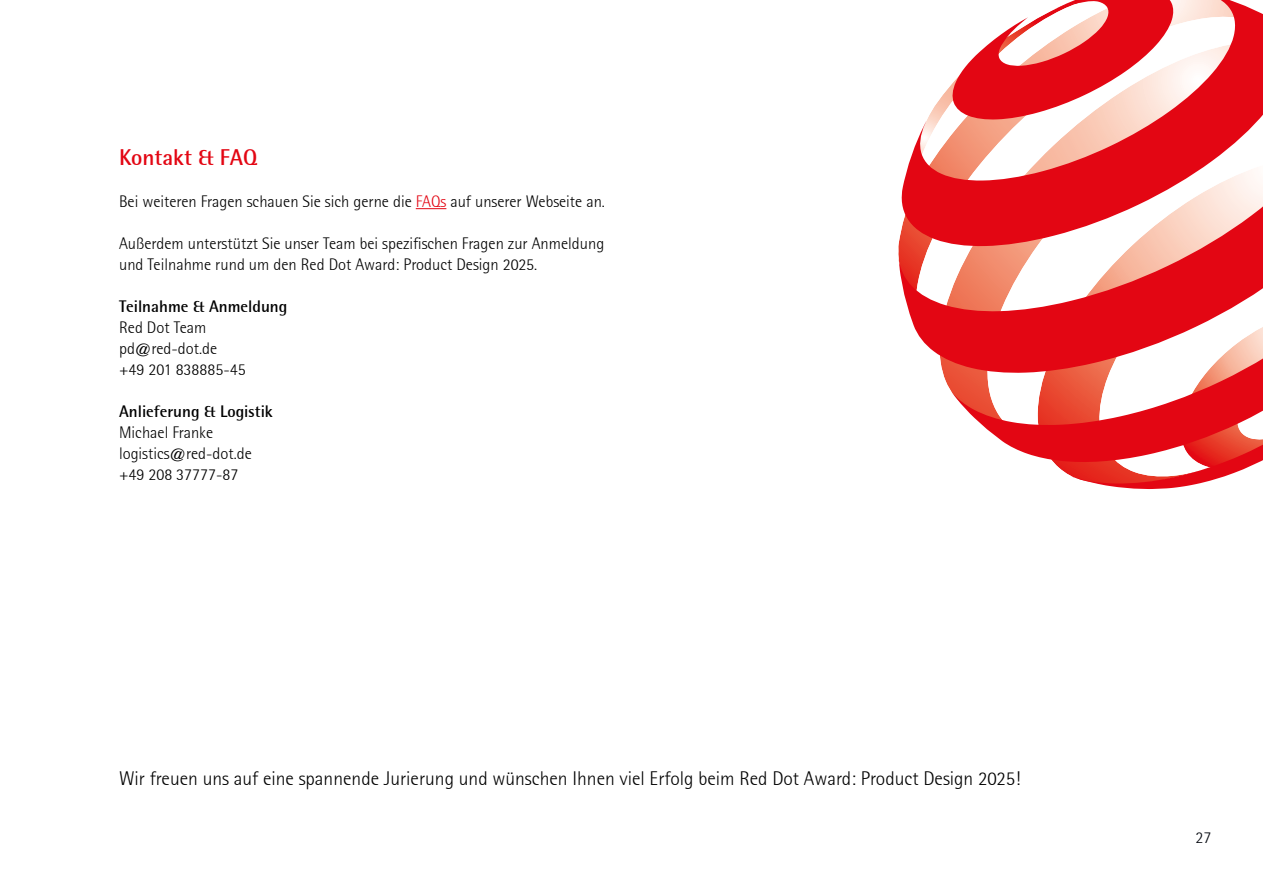
<style>
.page{position:relative;width:1263px;height:893px;background:#fff}
.page>*{position:absolute;margin:0;border:0;box-sizing:border-box;transform-origin:0 0}
.t1{font:700 22.5px "Rotis Semi Sans";color:#e30613}
.t2{font:300 19.5px "Rotis Semisans";color:#000}
.t3{font:300 16.5px/21px "Rotis Semisans";color:#000}
.t4{font:700 16.5px "Rotis Semi Sans";color:#000}
.t5{font:300 16.5px "Rotis Semisans";color:#070a11}
.s1{color:#e30613}
</style>
<div class="page">
<hr style="left:416px;top:208px;width:30px;height:1px;background:#e30613">
<svg style="left:1071px;top:462px;width:188px;height:27px"></svg>
<svg style="left:970px;top:0;width:293px;height:61px"></svg>
<svg style="left:898px;top:61px;width:365px;height:312px"></svg>
<svg style="left:951px;top:191px;width:312px;height:271px"></svg>
<h1 class="t1" style="left:119px;top:145px;width:140px">Kontakt &amp; FAQ</h1>
<p class="t3" style="left:119px;top:191px;width:487px">Bei weiteren Fragen schauen Sie sich gerne die <span class="s1">FAQs</span> auf unserer Webseite an.</p>
<p class="t3" style="left:119px;top:233px;width:487px">Außerdem unterstützt Sie unser Team bei spezifischen Fragen zur Anmeldung und Teilnahme rund um den Red Dot Award: Product Design 2025.</p>
<p class="t4" style="left:119px;top:297px;width:170px">Teilnahme &amp; Anmeldung</p>
<p class="t3" style="left:119px;top:317px;width:128px">Red Dot Team pd@red-dot.de +49 201 838885-45</p>
<p class="t4" style="left:119px;top:402px;width:155px">Anlieferung &amp; Logistik</p>
<p class="t3" style="left:119px;top:422px;width:134px">Michael Franke logistics@red-dot.de +49 208 37777-87</p>
<p class="t2" style="left:119px;top:768px;width:903px">Wir freuen uns auf eine spannende Jurierung und wünschen Ihnen viel Erfolg beim Red Dot Award: Product Design 2025!</p>
<p class="t5" style="left:1195px;top:828px;width:17px">27</p>
</div>
